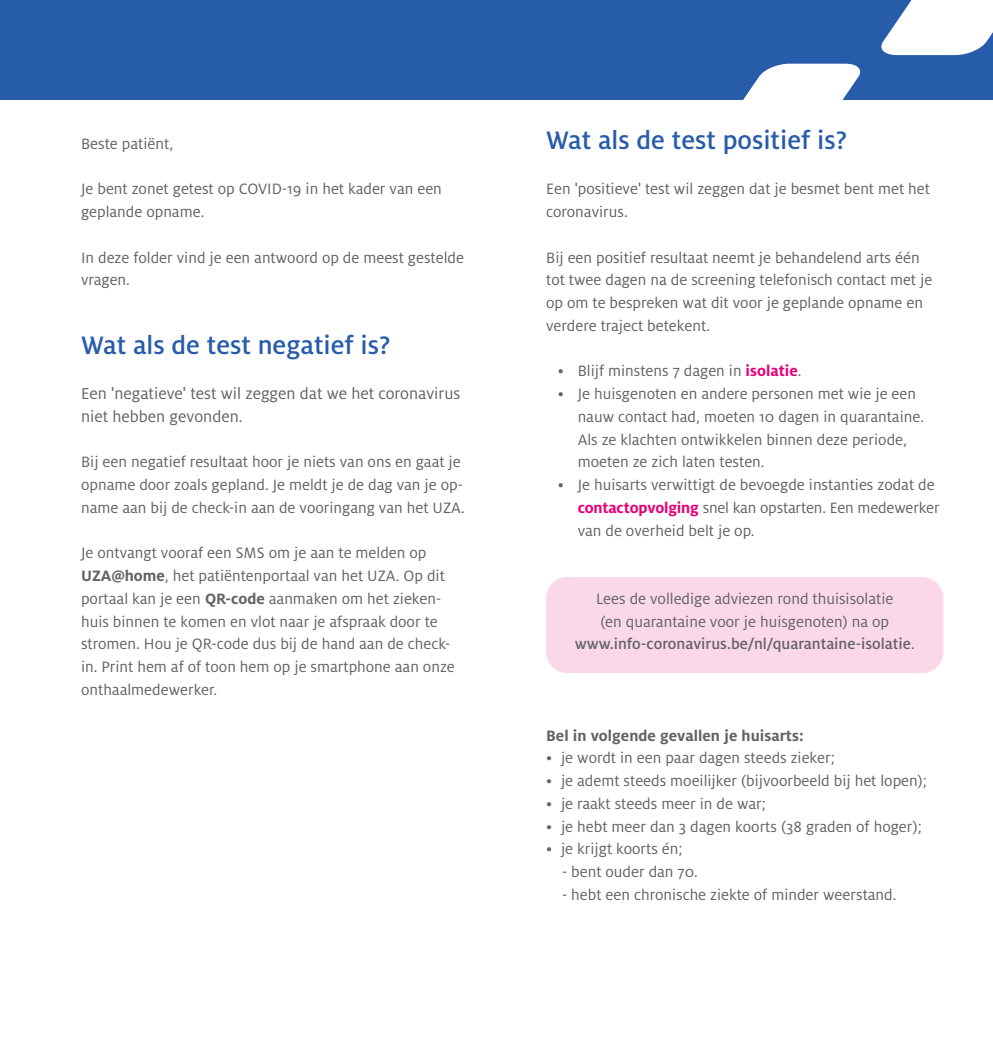
<style>
.page{position:relative;width:993px;height:1042px;background:#fff}
.page>*{position:absolute;margin:0;border:0;box-sizing:border-box;transform-origin:0 0}
._1_-_Hoofdtitel{font:500 28px "Milo OT";color:#275caa}
._2_-_Body{font:500 28px "Milo OT";color:#275caa}
._2_-_Body-2{font:17.5px/22.8px "Milo OT";color:#636366}
._2_-_Body-3{font:16.62px/22.8px "Milo OT";color:#636366}
._2_-_Body-4{font:700 16.62px "Milo OT";color:#636366}
._4_-_Bodytekst_-_bol{font:16.62px "Milo OT";color:#636366}
.s1{font-weight:700}
.s2{font-weight:700;color:#e40278}
.s3{font-weight:500}
</style>
<div class="page">
<div style="left:546px;top:577px;width:397px;height:96px;background:#fad7e9;border-radius:21px"></div>
<div style="left:0;top:0;width:496px;height:99px;background:#275caa"></div>
<div style="left:496px;top:0;width:496px;height:99px;background:#275caa"></div>
<svg style="left:667px;top:64px;width:195px;height:36px"></svg>
<svg style="left:881px;top:0;width:111px;height:55px;background:#dee6f2"></svg>
<p class="_4_-_Bodytekst_-_bol" style="left:81px;top:135px;width:94px">Beste patiënt,</p>
<p class="_2_-_Body-3" style="left:81px;top:178px;width:362px">Je bent zonet getest op COVID-19 in het kader van een geplande opname.</p>
<p class="_2_-_Body-3" style="left:81px;top:246px;width:384px">In deze folder vind je een antwoord op de meest gestelde vragen.</p>
<p class="_1_-_Hoofdtitel" style="left:81px;top:329px;width:311px">Wat als de test negatief is?</p>
<p class="_2_-_Body-2" style="left:81px;top:382px;width:381px">Een 'negatieve' test wil zeggen dat we het coronavirus niet hebben gevonden.</p>
<p class="_2_-_Body-3" style="left:81px;top:451px;width:385px">Bij een negatief resultaat hoor je niets van ons en gaat je opname door zoals gepland. Je meldt je de dag van je op&shy;name aan bij de check-in aan de vooringang van het UZA.</p>
<p class="_2_-_Body-3" style="left:81px;top:542px;width:375px">Je ontvangt vooraf een SMS om je aan te melden op <span class="s1">UZA@home</span>, het patiëntenportaal van het UZA. Op dit portaal kan je een <span class="s1">QR-code</span> aanmaken om het zieken&shy;huis binnen te komen en vlot naar je afspraak door te stromen. Hou je QR-code dus bij de hand aan de check&shy;in. Print hem af of toon hem op je smartphone aan onze onthaalmedewerker.</p>
<p class="_2_-_Body" style="left:546px;top:125px;width:302px">Wat als de test positief is?</p>
<p class="_2_-_Body-3" style="left:546px;top:178px;width:385px">Een 'positieve' test wil zeggen dat je besmet bent met het coronavirus.</p>
<p class="_2_-_Body-3" style="left:546px;top:246px;width:387px">Bij een positief resultaat neemt je behandelend arts één tot twee dagen na de screening telefonisch contact met je op om te bespreken wat dit voor je geplande opname en verdere traject betekent.</p>
<p class="_2_-_Body-3" style="left:557px;top:360px;width:245px">• Blijf minstens 7 dagen in <span class="s2">isolatie</span>.</p>
<p class="_2_-_Body-3" style="left:577px;top:383px;width:348px;text-indent:-20px">• Je huisgenoten en andere personen met wie je een nauw contact had, moeten 10 dagen in quarantaine.<br>Als ze klachten ontwikkelen binnen deze periode, moeten ze zich laten testen.</p>
<p class="_2_-_Body-3" style="left:577px;top:474px;width:363px;text-indent:-20px">• Je huisarts verwittigt de bevoegde instanties zodat de <span class="s2">contactopvolging</span> snel kan opstarten. Een medewerker van de overheid belt je op.</p>
<p class="_2_-_Body-3" style="left:574px;top:587px;width:341px;text-align:center">Lees de volledige adviezen rond thuisisolatie<br>(en quarantaine voor je huisgenoten) na op <span class="s3">www.info-coronavirus.be/nl/quarantaine-isolatie</span>.</p>
<p class="_2_-_Body-4" style="left:546px;top:726px;width:259px">Bel in volgende gevallen je huisarts:</p>
<p class="_2_-_Body-3" style="left:546px;top:747px;width:290px">• je wordt in een paar dagen steeds zieker;</p>
<p class="_2_-_Body-3" style="left:546px;top:769px;width:382px">• je ademt steeds moeilijker (bijvoorbeeld bij het lopen);</p>
<p class="_2_-_Body-3" style="left:546px;top:792px;width:221px">• je raakt steeds meer in de war;</p>
<p class="_2_-_Body-3" style="left:546px;top:815px;width:377px">• je hebt meer dan 3 dagen koorts (38 graden of hoger);</p>
<p class="_2_-_Body-3" style="left:546px;top:838px;width:138px">• je krijgt koorts én;</p>
<p class="_2_-_Body-3" style="left:562px;top:860px;width:137px">- bent ouder dan 70.</p>
<p class="_2_-_Body-3" style="left:562px;top:883px;width:336px">- hebt een chronische ziekte of minder weerstand.</p>
</div>
